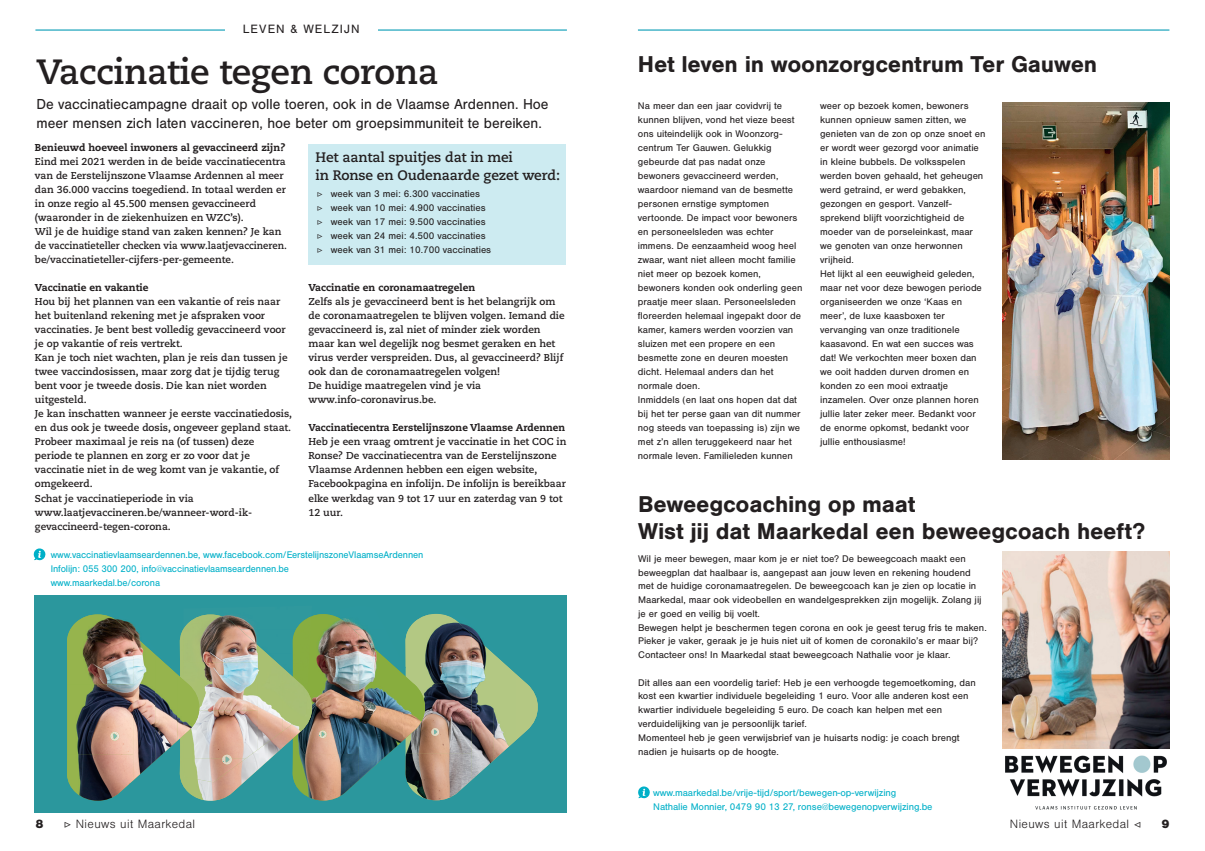
<style>
.page{position:relative;width:1205px;height:851px;background:#fff}
.page>*{position:absolute;margin:0;border:0;box-sizing:border-box;transform-origin:0 0}
.t1{font:700 35px "Caecilia LT Std";letter-spacing:-.01em;color:#231f20}
.t2{font:700 23.75px/27.5px "Nimbus San";letter-spacing:-.01em;color:#231f20}
.t3{font:15px/18.8px "Nimbus San";color:#231f20}
.t4{font:700 13.75px/17.5px "Caecilia LT Std";letter-spacing:-.01em;color:#231f20}
.t5{font:300 12.5px "Nimbus San";letter-spacing:.03em;color:#231f20}
.t6{font:12.5px "Nimbus San";letter-spacing:.08em;color:#231f20}
.t7{font:900 12.5px "Nimbus San";color:#231f20}
.t8{font:10px/14px "Nimbus San";color:#231f20}
.t9{font:700 10px/14px "Caecilia LT Std";color:#231f20}
.t10{font:10px/14px "Nimbus San";letter-spacing:-.01em;color:#00b0c8}
.t11{font:800 10px "Caecilia LT Std";color:#231f20}
.s1{font-family:"Minion Pro"}
.s2{font-family:"Minion Pro";font-weight:500}
</style>
<div class="page">
<hr style="left:35px;top:29px;width:532px;height:2px;background:#22a6be">
<hr style="left:638px;top:29px;width:531px;height:2px;background:#22a6be">
<div style="left:308px;top:144px;width:258px;height:121px;background:#cdebf1"></div>
<div style="left:34px;top:595px;width:532px;height:217px;background:#2b979d"></div>
<img style="left:67px;top:613px;width:471px;height:187px">
<svg style="left:34px;top:548px;width:12px;height:12px"></svg>
<img style="left:1002px;top:551px;width:167px;height:197px">
<svg style="left:638px;top:786px;width:12px;height:12px"></svg>
<div style="left:225px;top:25px;width:153px;height:19px;background:#fff"></div>
<img style="left:1002px;top:103px;width:167px;height:356px">
<img style="left:1005px;top:755px;width:162px;height:55px">
<p class="t6" style="left:243px;top:22px;width:118px">LEVEN &amp; WELZIJN</p>
<p class="t6" style="left:273px;top:23px;width:59px">RUBRIEK</p>
<h1 class="t1" style="left:36px;top:51px;width:404px">Vaccinatie tegen corona</h1>
<h3 class="t3" style="left:36px;top:95px;width:514px">De vaccinatiecampagne draait op volle toeren, ook in de Vlaamse Ardennen. Hoe meer mensen zich laten vaccineren, hoe beter om groepsimmuniteit te bereiken.</h3>
<h3 class="t4" style="left:315px;top:149px;width:246px">Het aantal spuitjes dat in mei<br>in Ronse en Oudenaarde gezet werd:</h3>
<p class="t8" style="left:317px;top:187px;width:176px"><span class="s1">▷</span> week van 3 mei: 6.300 vaccinaties<br><span class="s1">▷</span> week van 10 mei: 4.900 vaccinaties <span class="s1">▷</span> week van 17 mei: 9.500 vaccinaties <span class="s1">▷</span> week van 24 mei: 4.500 vaccinaties <span class="s1">▷</span> week van 31 mei: 10.700 vaccinaties</p>
<p class="t11" style="left:35px;top:141px;width:252px">Benieuwd hoeveel inwoners al gevaccineerd zijn?</p>
<p class="t9" style="left:35px;top:155px;width:254px">Eind mei 2021 werden in de beide vaccinatiecentra van de Eerstelijnszone Vlaamse Ardennen al meer dan 36.000 vaccins toegediend. In totaal werden er in onze regio al 45.500 mensen gevaccineerd (waaronder in de ziekenhuizen en WZC’s).<br>Wil je de huidige stand van zaken kennen? Je kan de vaccinatieteller checken via www.laatjevaccineren. be/vaccinatieteller-cijfers-per-gemeente.</p>
<p class="t11" style="left:35px;top:281px;width:115px">Vaccinatie en vakantie</p>
<p class="t9" style="left:35px;top:295px;width:259px">Hou bij het plannen van een vakantie of reis naar het buitenland rekening met je afspraken voor vaccinaties. Je bent best volledig gevaccineerd voor je op vakantie of reis vertrekt.<br>Kan je toch niet wachten, plan je reis dan tussen je twee vaccindosissen, maar zorg dat je tijdig terug bent voor je tweede dosis. Die kan niet worden uitgesteld.<br>Je kan inschatten wanneer je eerste vaccinatiedosis, en dus ook je tweede dosis, ongeveer gepland staat.<br>Probeer maximaal je reis na (of tussen) deze periode te plannen en zorg er zo voor dat je vaccinatie niet in de weg komt van je vakantie, of omgekeerd.<br>Schat je vaccinatieperiode in via www.laatjevaccineren.be/wanneer-word-ik&shy;gevaccineerd-tegen-corona.</p>
<p class="t11" style="left:308px;top:281px;width:168px">Vaccinatie en coronamaatregelen</p>
<p class="t9" style="left:308px;top:295px;width:258px">Zelfs als je gevaccineerd bent is het belangrijk om de coronamaatregelen te blijven volgen. Iemand die gevaccineerd is, zal niet of minder ziek worden maar kan wel degelijk nog besmet geraken en het virus verder verspreiden. Dus, al gevaccineerd? Blijf ook dan de coronamaatregelen volgen!<br>De huidige maatregelen vind je via www.info-coronavirus.be.</p>
<p class="t11" style="left:308px;top:421px;width:258px">Vaccinatiecentra Eerstelijnszone Vlaamse Ardennen</p>
<p class="t9" style="left:308px;top:435px;width:259px">Heb je een vraag omtrent je vaccinatie in het COC in Ronse? De vaccinatiecentra van de Eerstelijnszone Vlaamse Ardennen hebben een eigen website, Facebookpagina en infolijn. De infolijn is bereikbaar elke werkdag van 9 tot 17 uur en zaterdag van 9 tot 12 uur.</p>
<p class="t10" style="left:51px;top:547px;width:374px">www.vaccinatievlaamseardennen.be, www.facebook.com/EerstelijnszoneVlaamseArdennen<br>Infolijn: 055 300 200, info@vaccinatievlaamseardennen.be<br>www.maarkedal.be/corona</p>
<h2 class="t2" style="left:638px;top:51px;width:461px">Het leven in woonzorgcentrum Ter Gauwen</h2>
<p class="t8" style="left:638px;top:99px;width:166px">Na meer dan een jaar covidvrij te kunnen blijven, vond het vieze beest ons uiteindelijk ook in Woonzorg&shy;centrum Ter Gauwen. Gelukkig gebeurde dat pas nadat onze bewoners gevaccineerd werden, waardoor niemand van de besmette personen ernstige symptomen vertoonde. De impact voor bewoners en personeelsleden was echter immens. De eenzaamheid woog heel zwaar, want niet alleen mocht familie niet meer op bezoek komen, bewoners konden ook onderling geen praatje meer slaan. Personeelsleden floreerden helemaal ingepakt door de kamer, kamers werden voorzien van sluizen met een propere en een besmette zone en deuren moesten dicht. Helemaal anders dan het normale doen.<br>Inmiddels (en laat ons hopen dat dat bij het ter perse gaan van dit nummer nog steeds van toepassing is) zijn we met z’n allen teruggekeerd naar het normale leven. Familieleden kunnen</p>
<p class="t8" style="left:820px;top:99px;width:167px">weer op bezoek komen, bewoners kunnen opnieuw samen zitten, we genieten van de zon op onze snoet en er wordt weer gezorgd voor animatie in kleine bubbels. De volksspelen werden boven gehaald, het geheugen werd getraind, er werd gebakken, gezongen en gesport. Vanzelf&shy;sprekend blijft voorzichtigheid de moeder van de porseleinkast, maar we genoten van onze herwonnen vrijheid.<br>Het lijkt al een eeuwigheid geleden, maar net voor deze bewogen periode organiseerden we onze ‘Kaas en meer’, de luxe kaasboxen ter vervanging van onze traditionele kaasavond. En wat een succes was dat! We verkochten meer boxen dan we ooit hadden durven dromen en konden zo een mooi extraatje inzamelen. Over onze plannen horen jullie later zeker meer. Bedankt voor de enorme opkomst, bedankt voor jullie enthousiasme!</p>
<h2 class="t2" style="left:638px;top:490px;width:508px">Beweegcoaching op maat<br>Wist jij dat Maarkedal een beweegcoach heeft?</h2>
<p class="t8" style="left:638px;top:551px;width:350px">Wil je meer bewegen, maar kom je er niet toe? De beweegcoach maakt een beweegplan dat haalbaar is, aangepast aan jouw leven en rekening houdend met de huidige coronamaatregelen. De beweegcoach kan je zien op locatie in Maarkedal, maar ook videobellen en wandelgesprekken zijn mogelijk. Zolang jij je er goed en veilig bij voelt.<br>Bewegen helpt je beschermen tegen corona en ook je geest terug fris te maken.<br>Pieker je vaker, geraak je je huis niet uit of komen de coronakilo’s er maar bij?<br>Contacteer ons! In Maarkedal staat beweegcoach Nathalie voor je klaar.</p>
<p class="t8" style="left:638px;top:675px;width:339px">Dit alles aan een voordelig tarief: Heb je een verhoogde tegemoetkoming, dan kost een kwartier individuele begeleiding 1 euro. Voor alle anderen kost een kwartier individuele begeleiding 5 euro. De coach kan helpen met een verduidelijking van je persoonlijk tarief.<br>Momenteel heb je geen verwijsbrief van je huisarts nodig: je coach brengt nadien je huisarts op de hoogte.</p>
<p class="t10" style="left:653px;top:785px;width:281px">www.maarkedal.be/vrije-tijd/sport/bewegen-op-verwijzing<br>Nathalie Monnier, 0479 90 13 27, ronse@bewegenopverwijzing.be</p>
<p class="t7" style="left:35px;top:817px;width:10px">8</p>
<p class="t5" style="left:64px;top:817px;width:133px"><span class="s2">▷</span> Nieuws uit Maarkedal</p>
<p class="t5" style="left:1010px;top:817px;width:133px">Nieuws uit Maarkedal <span class="s2">◁</span></p>
<p class="t7" style="left:1161px;top:817px;width:10px">9</p>
</div>
